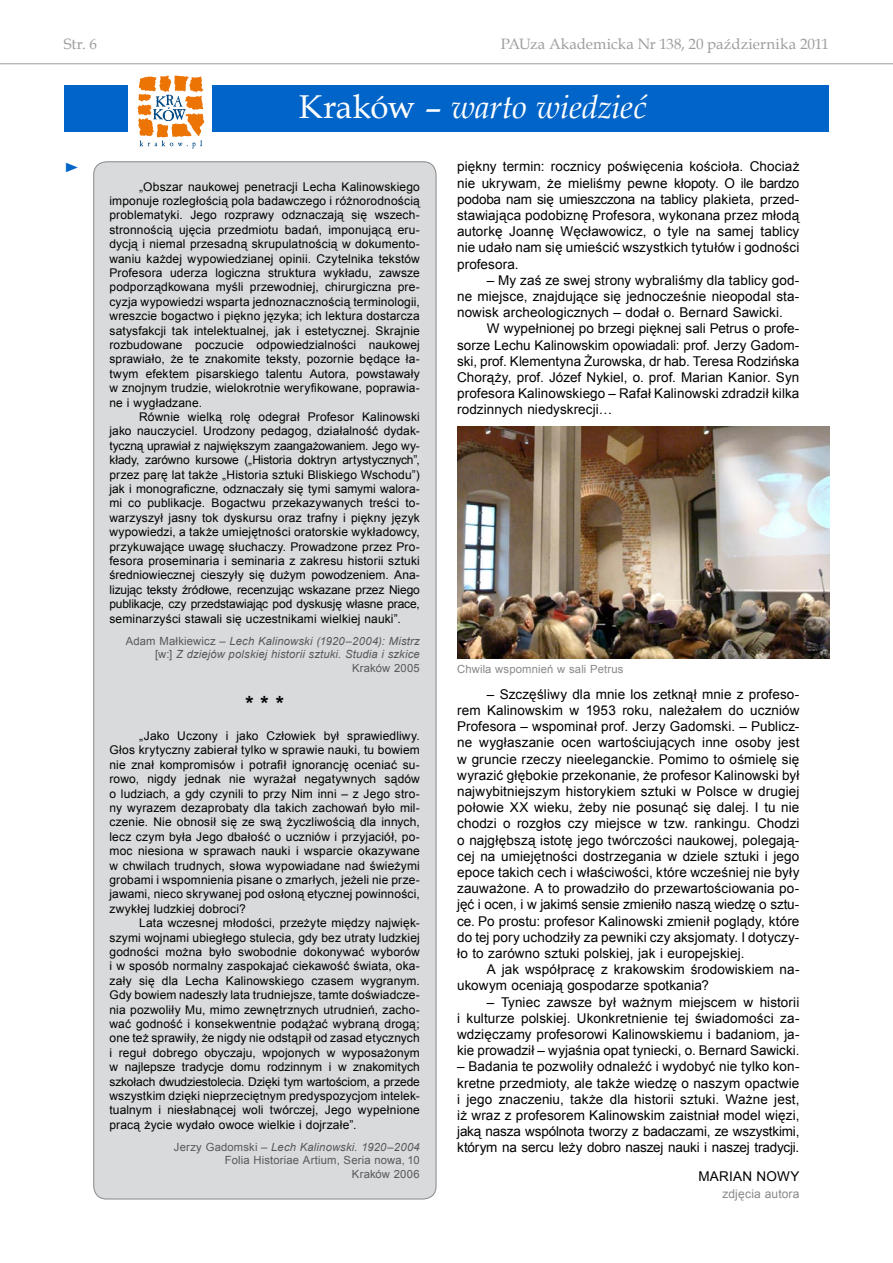
<style>
.page{position:relative;width:893px;height:1263px;background:#fff}
.page>*{position:absolute;margin:0;border:0;box-sizing:border-box;transform-origin:0 0}
.t1{font:italic 33px "Book Antiqua";letter-spacing:-.015em;color:#fff}
.t2{font:700 21px "Arial";color:#000}
.t3{font:15px "Book Antiqua";color:#9c9d9f}
.t4{font:13.5px/16.2px "Arial";letter-spacing:.005em;color:#000;text-align:justify}
.t5{font:13.5px "Times New Roman";color:#0064c8;scale:1.22 1}
.t6{font:12px/14.4px "Arial";letter-spacing:.015em;color:#000;text-align:justify}
.t7{font:12px "Arial";letter-spacing:.01em;color:#87888a}
.t8{font:italic 11.25px/13.5px "Arial";letter-spacing:.015em;color:#58585a;text-align:right}
.t9{font:11.25px/13.5px "Arial";letter-spacing:.015em;color:#58585a;text-align:right}
.t10{font:11.25px "Arial";letter-spacing:.015em;color:#87888a}
.s1{font-style:normal}
.s2{font-style:italic}
</style>
<div class="page">
<hr style="left:0;top:63px;width:893px;height:1px;background:#9c9d9f">
<div style="left:94px;top:162px;width:342px;height:1037px;background:#d9dadb;border-radius:13px"></div>
<div style="left:213px;top:85px;width:616px;height:47px;background:#0064c8"></div>
<div style="left:64px;top:86px;width:64px;height:46px;background:#0064c8"></div>
<img style="left:457px;top:426px;width:372px;height:233px">
<svg style="left:138px;top:76px;width:66px;height:73px"></svg>
<p class="t3" style="left:64px;top:34px;width:35px">Str. 6</p>
<p class="t3" style="left:501px;top:34px;width:330px">PAUza Akademicka Nr 138, 20 października 2011</p>
<p class="t5" style="left:64px;top:158px;width:15px">►</p>
<h1 class="t1" style="left:299px;top:84px;width:349px"><span class="s1">Kraków –</span> warto wiedzieć</h1>
<p class="t6" style="left:109px;top:179px;width:312px;text-indent:30px">„Obszar naukowej penetracji Lecha Kalinowskiego imponuje rozległością pola badawczego i różnorodnością problematyki. Jego rozprawy odznaczają się wszech&shy;stronnością ujęcia przedmiotu badań, imponującą eru&shy;dycją i niemal przesadną skrupulatnością w dokumento&shy;waniu każdej wypowiedzianej opinii. Czytelnika tekstów Profesora uderza logiczna struktura wykładu, zawsze podporządkowana myśli przewodniej, chirurgiczna pre&shy;cyzja wypowiedzi wsparta jednoznacznością terminologii, wreszcie bogactwo i piękno języka; ich lektura dostarcza satysfakcji tak intelektualnej, jak i estetycznej. Skrajnie rozbudowane poczucie odpowiedzialności naukowej sprawiało, że te znakomite teksty, pozornie będące ła&shy;twym efektem pisarskiego talentu Autora, powstawały w znojnym trudzie, wielokrotnie weryfikowane, poprawia&shy;ne i wygładzane.</p>
<p class="t6" style="left:109px;top:410px;width:312px;text-indent:30px">Równie wielką rolę odegrał Profesor Kalinowski jako nauczyciel. Urodzony pedagog, działalność dydak&shy;tyczną uprawiał z największym zaangażowaniem. Jego wy&shy;kłady, zarówno kursowe („Historia doktryn artystycznych”, przez parę lat także „Historia sztuki Bliskiego Wschodu”) jak i monograficzne, odznaczały się tymi samymi walora&shy;mi co publikacje. Bogactwu przekazywanych treści to&shy;warzyszył jasny tok dyskursu oraz trafny i piękny język wypowiedzi, a także umiejętności oratorskie wykładowcy, przykuwające uwagę słuchaczy. Prowadzone przez Pro&shy;fesora proseminaria i seminaria z zakresu historii sztuki średniowiecznej cieszyły się dużym powodzeniem. Ana&shy;lizując teksty źródłowe, recenzując wskazane przez Niego publikacje, czy przedstawiając pod dyskusję własne prace, seminarzyści stawali się uczestnikami wielkiej nauki”.</p>
<p class="t8" style="left:126px;top:634px;width:295px"><span class="s1">Adam Małkiewicz –</span> Lech Kalinowski (1920–2004): Mistrz <span class="s1">[w:]</span> Z dziejów polskiej historii sztuki. Studia i szkice<br><span class="s1">Kraków 2005</span></p>
<h2 class="t2" style="left:245px;top:690px;width:40px">* * *</h2>
<p class="t6" style="left:109px;top:729px;width:312px;text-indent:30px">„Jako Uczony i jako Człowiek był sprawiedliwy.<br>Głos krytyczny zabierał tylko w sprawie nauki, tu bowiem nie znał kompromisów i potrafił ignorancję oceniać su&shy;rowo, nigdy jednak nie wyrażał negatywnych sądów o ludziach, a gdy czynili to przy Nim inni – z Jego stro&shy;ny wyrazem dezaprobaty dla takich zachowań było mil&shy;czenie. Nie obnosił się ze swą życzliwością dla innych, lecz czym była Jego dbałość o uczniów i przyjaciół, po&shy;moc niesiona w sprawach nauki i wsparcie okazywane w chwilach trudnych, słowa wypowiadane nad świeżymi grobami i wspomnienia pisane o zmarłych, jeżeli nie prze&shy;jawami, nieco skrywanej pod osłoną etycznej powinności, zwykłej ludzkiej dobroci?</p>
<p class="t6" style="left:109px;top:916px;width:312px;text-indent:30px">Lata wczesnej młodości, przeżyte między najwięk&shy;szymi wojnami ubiegłego stulecia, gdy bez utraty ludzkiej godności można było swobodnie dokonywać wyborów i w sposób normalny zaspokajać ciekawość świata, oka&shy;zały się dla Lecha Kalinowskiego czasem wygranym.<br>Gdy bowiem nadeszły lata trudniejsze, tamte doświadcze&shy;nia pozwoliły Mu, mimo zewnętrznych utrudnień, zacho&shy;wać godność i konsekwentnie podążać wybraną drogą; one też sprawiły, że nigdy nie odstąpił od zasad etycznych i reguł dobrego obyczaju, wpojonych w wyposażonym w najlepsze tradycje domu rodzinnym i w znakomitych szkołach dwudziestolecia. Dzięki tym wartościom, a przede wszystkim dzięki nieprzeciętnym predyspozycjom intelek&shy;tualnym i niesłabnącej woli twórczej, Jego wypełnione pracą życie wydało owoce wielkie i dojrzałe”.</p>
<p class="t9" style="left:174px;top:1140px;width:247px">Jerzy Gadomski – <span class="s2">Lech Kalinowski. 1920–2004<br></span>Folia Historiae Artium, Seria nowa, 10<br>Kraków 2006</p>
<p class="t4" style="left:457px;top:159px;width:344px">piękny termin: rocznicy poświęcenia kościoła. Chociaż nie ukrywam, że mieliśmy pewne kłopoty. O ile bardzo podoba nam się umieszczona na tablicy plakieta, przed&shy;stawiająca podobiznę Profesora, wykonana przez młodą autorkę Joannę Węcławowicz, o tyle na samej tablicy nie udało nam się umieścić wszystkich tytułów i godności profesora.</p>
<p class="t4" style="left:457px;top:272px;width:344px;text-indent:30px">– My zaś ze swej strony wybraliśmy dla tablicy god&shy;ne miejsce, znajdujące się jednocześnie nieopodal sta&shy;nowisk archeologicznych – dodał o. Bernard Sawicki.</p>
<p class="t4" style="left:457px;top:321px;width:344px;text-indent:30px">W wypełnionej po brzegi pięknej sali Petrus o profe&shy;sorze Lechu Kalinowskim opowiadali: prof. Jerzy Gadom&shy;ski, prof. Klementyna Żurowska, dr hab. Teresa Rodzińska Chorąży, prof. Józef Nykiel, o. prof. Marian Kanior. Syn profesora Kalinowskiego – Rafał Kalinowski zdradził kilka rodzinnych niedyskrecji…</p>
<p class="t10" style="left:457px;top:662px;width:168px">Chwila wspomnień w sali Petrus</p>
<p class="t4" style="left:457px;top:686px;width:344px;text-indent:30px">– Szczęśliwy dla mnie los zetknął mnie z profeso&shy;rem Kalinowskim w 1953 roku, należałem do uczniów Profesora – wspominał prof. Jerzy Gadomski. – Publicz&shy;ne wygłaszanie ocen wartościujących inne osoby jest w gruncie rzeczy nieeleganckie. Pomimo to ośmielę się wyrazić głębokie przekonanie, że profesor Kalinowski był najwybitniejszym historykiem sztuki w Polsce w drugiej połowie XX wieku, żeby nie posunąć się dalej. I tu nie chodzi o rozgłos czy miejsce w tzw. rankingu. Chodzi o najgłębszą istotę jego twórczości naukowej, polegają&shy;cej na umiejętności dostrzegania w dziele sztuki i jego epoce takich cech i właściwości, które wcześniej nie były zauważone. A to prowadziło do przewartościowania po&shy;jęć i ocen, i w jakimś sensie zmieniło naszą wiedzę o sztu&shy;ce. Po prostu: profesor Kalinowski zmienił poglądy, które do tej pory uchodziły za pewniki czy aksjomaty. I dotyczy&shy;ło to zarówno sztuki polskiej, jak i europejskiej.</p>
<p class="t4" style="left:457px;top:961px;width:344px;text-indent:30px">A jak współpracę z krakowskim środowiskiem na&shy;ukowym oceniają gospodarze spotkania?</p>
<p class="t4" style="left:457px;top:994px;width:344px;text-indent:30px">– Tyniec zawsze był ważnym miejscem w historii i kulturze polskiej. Ukonkretnienie tej świadomości za&shy;wdzięczamy profesorowi Kalinowskiemu i badaniom, ja&shy;kie prowadził – wyjaśnia opat tyniecki, o. Bernard Sawicki.</p>
<p class="t4" style="left:457px;top:1059px;width:344px">– Badania te pozwoliły odnaleźć i wydobyć nie tylko kon&shy;kretne przedmioty, ale także wiedzę o naszym opactwie i jego znaczeniu, także dla historii sztuki. Ważne jest, iż wraz z profesorem Kalinowskim zaistniał model więzi, jaką nasza wspólnota tworzy z badaczami, ze wszystkimi, którym na sercu leży dobro naszej nauki i naszej tradycji.</p>
<p class="t4" style="left:698px;top:1168px;width:103px">MARIAN NOWY</p>
<p class="t7" style="left:722px;top:1186px;width:78px">zdjęcia autora</p>
</div>
